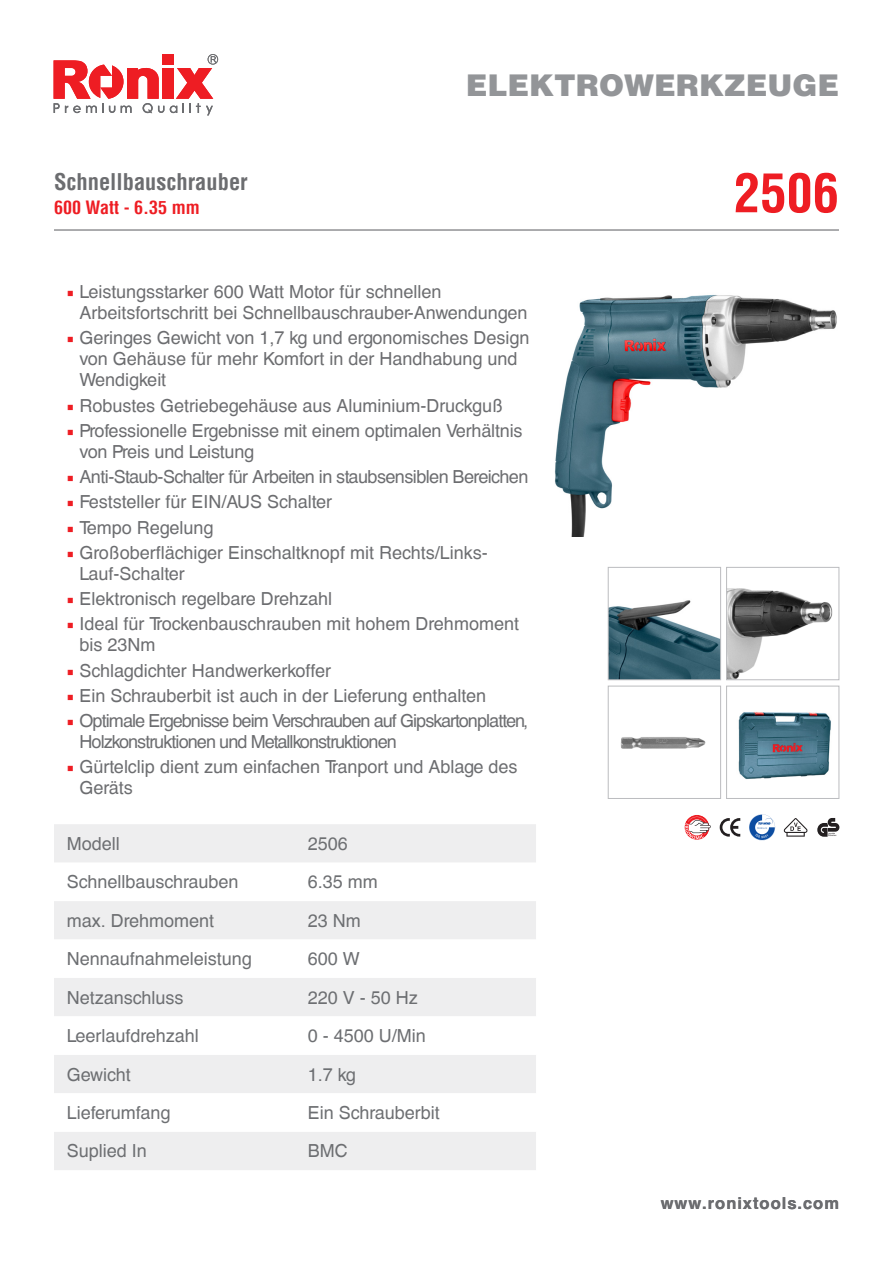
<style>
.page{position:relative;width:893px;height:1263px;background:#fff}
.page>*{position:absolute;margin:0;border:0;box-sizing:border-box;transform-origin:0 0}
.t1{font:700 condensed 52.5px "Helvetica LT";color:#ee1d23}
.t2{font:900 30px "Helvetica LT";color:#939598}
.t3{font:700 condensed 22.5px "Helvetica LT";color:#6c6d70}
.t4{font:18px/21px "Helvetica CE";color:#6c6d70}
.t5{font:18px "Helvetica CE";color:#6d6f72}
.t6{font:18px/21px "Helvetica CE";letter-spacing:-.05em;color:#6c6d70}
.t7{font:18px "Helvetica CE";letter-spacing:-.03em;color:#6c6d70}
.t8{font:700 condensed 18px "Helvetica LT";color:#ee1d23}
.t9{font:700 16.5px "Helvetica CE";letter-spacing:.06em;color:#6c6d70}
.s1{font-family:"Minion Pro";color:#ee1d23}
</style>
<div class="page">
<svg style="left:170px;top:54px;width:48px;height:61px"></svg>
<div style="left:162px;top:68px;width:11px;height:31px;background:#ee1d23"></div>
<svg style="left:54px;top:60px;width:110px;height:53px"></svg>
<div style="left:162px;top:54px;width:11px;height:11px;background:#ee1d23"></div>
<div style="left:54px;top:824px;width:482px;height:346px;background:#eeeeef"></div>
<svg style="left:54px;top:863px;width:482px;height:269px"></svg>
<hr style="left:54px;top:229px;width:785px;height:2px;background:#6c6d70">
<img style="left:555px;top:295px;width:282px;height:242px">
<img style="left:610px;top:600px;width:109px;height:78px">
<div style="left:608px;top:567px;width:113px;height:113px;border:1px solid #bcbdc0"></div>
<img style="left:620px;top:737px;width:86px;height:12px">
<div style="left:608px;top:686px;width:113px;height:113px;border:1px solid #bcbdc0"></div>
<img style="left:728px;top:588px;width:105px;height:90px">
<div style="left:726px;top:567px;width:113px;height:113px;border:1px solid #bcbdc0"></div>
<img style="left:738px;top:712px;width:93px;height:68px">
<div style="left:726px;top:686px;width:113px;height:113px;border:1px solid #bcbdc0"></div>
<svg style="left:749px;top:814px;width:26px;height:26px"></svg>
<svg style="left:684px;top:815px;width:27px;height:25px"></svg>
<svg style="left:720px;top:818px;width:20px;height:19px"></svg>
<svg style="left:784px;top:818px;width:23px;height:19px"></svg>
<svg style="left:817px;top:818px;width:22px;height:19px"></svg>
<p class="t3" style="left:54px;top:167px;width:195px">Schnellbauschrauber</p>
<p class="t8" style="left:54px;top:196px;width:147px">600 Watt - 6.35 mm</p>
<h2 class="t2" style="left:466px;top:65px;width:375px">ELEKTROWERKZEUGE</h2>
<p class="t1" style="left:734px;top:160px;width:107px">2506</p>
<p class="t4" style="left:80px;top:281px;width:449px;text-indent:-13px"><span class="s1">■</span> Leistungsstarker 600 Watt Motor für schnellen<br>Arbeitsfortschritt bei Schnellbauschrauber-Anwendungen</p>
<p class="t4" style="left:80px;top:328px;width:451px;text-indent:-13px"><span class="s1">■</span> Geringes Gewicht von 1,7 kg und ergonomisches Design von Gehäuse für mehr Komfort in der Handhabung und<br>Wendigkeit</p>
<p class="t4" style="left:67px;top:395px;width:438px"><span class="s1">■</span> Robustes Getriebegehäuse aus Aluminium-Druckguß</p>
<p class="t4" style="left:80px;top:420px;width:445px;text-indent:-13px"><span class="s1">■</span> Professionelle Ergebnisse mit einem optimalen Verhältnis von Preis und Leistung</p>
<p class="t7" style="left:67px;top:466px;width:463px"><span class="s1">■</span> Anti-Staub-Schalter für Arbeiten in staubsensiblen Bereichen</p>
<p class="t4" style="left:67px;top:492px;width:267px"><span class="s1">■</span> Feststeller für EIN/AUS Schalter</p>
<p class="t4" style="left:67px;top:517px;width:148px"><span class="s1">■</span> Tempo Regelung</p>
<p class="t4" style="left:80px;top:542px;width:410px;text-indent:-13px"><span class="s1">■</span> Großoberflächiger Einschaltknopf mit Rechts/Links-<br>Lauf-Schalter</p>
<p class="t4" style="left:67px;top:588px;width:267px"><span class="s1">■</span> Elektronisch regelbare Drehzahl</p>
<p class="t4" style="left:80px;top:614px;width:441px;text-indent:-13px"><span class="s1">■</span> Ideal für Trockenbauschrauben mit hohem Drehmoment bis 23Nm</p>
<p class="t4" style="left:67px;top:660px;width:266px"><span class="s1">■</span> Schlagdichter Handwerkerkoffer</p>
<p class="t4" style="left:67px;top:685px;width:421px"><span class="s1">■</span> Ein Schrauberbit ist auch in der Lieferung enthalten</p>
<p class="t6" style="left:80px;top:710px;width:450px;text-indent:-13px"><span class="s1">■</span> Optimale Ergebnisse beim Verschrauben auf Gipskartonplatten,<br>Holzkonstruktionen und Metallkonstruktionen</p>
<p class="t4" style="left:80px;top:757px;width:440px;text-indent:-13px"><span class="s1">■</span> Gürtelclip dient zum einfachen Tranport und Ablage des<br>Geräts</p>
<p class="t5" style="left:67px;top:833px;width:55px">Modell</p>
<p class="t5" style="left:308px;top:833px;width:42px">2506</p>
<p class="t5" style="left:67px;top:871px;width:173px">Schnellbauschrauben</p>
<p class="t5" style="left:308px;top:871px;width:72px">6.35 mm</p>
<p class="t5" style="left:67px;top:910px;width:149px">max. Drehmoment</p>
<p class="t5" style="left:308px;top:910px;width:55px">23 Nm</p>
<p class="t5" style="left:67px;top:948px;width:186px">Nennaufnahmeleistung</p>
<p class="t5" style="left:308px;top:948px;width:54px">600 W</p>
<p class="t5" style="left:67px;top:987px;width:118px">Netzanschluss</p>
<p class="t5" style="left:308px;top:987px;width:112px">220 V - 50 Hz</p>
<p class="t5" style="left:67px;top:1025px;width:134px">Leerlaufdrehzahl</p>
<p class="t5" style="left:308px;top:1025px;width:120px">0 - 4500 U/Min</p>
<p class="t5" style="left:67px;top:1064px;width:66px">Gewicht</p>
<p class="t5" style="left:308px;top:1064px;width:50px">1.7 kg</p>
<p class="t5" style="left:67px;top:1102px;width:105px">Lieferumfang</p>
<p class="t5" style="left:308px;top:1102px;width:134px">Ein Schrauberbit</p>
<p class="t5" style="left:67px;top:1140px;width:82px">Suplied In</p>
<p class="t5" style="left:308px;top:1140px;width:41px">BMC</p>
<p class="t9" style="left:661px;top:1193px;width:180px">www.ronixtools.com</p>
</div>
